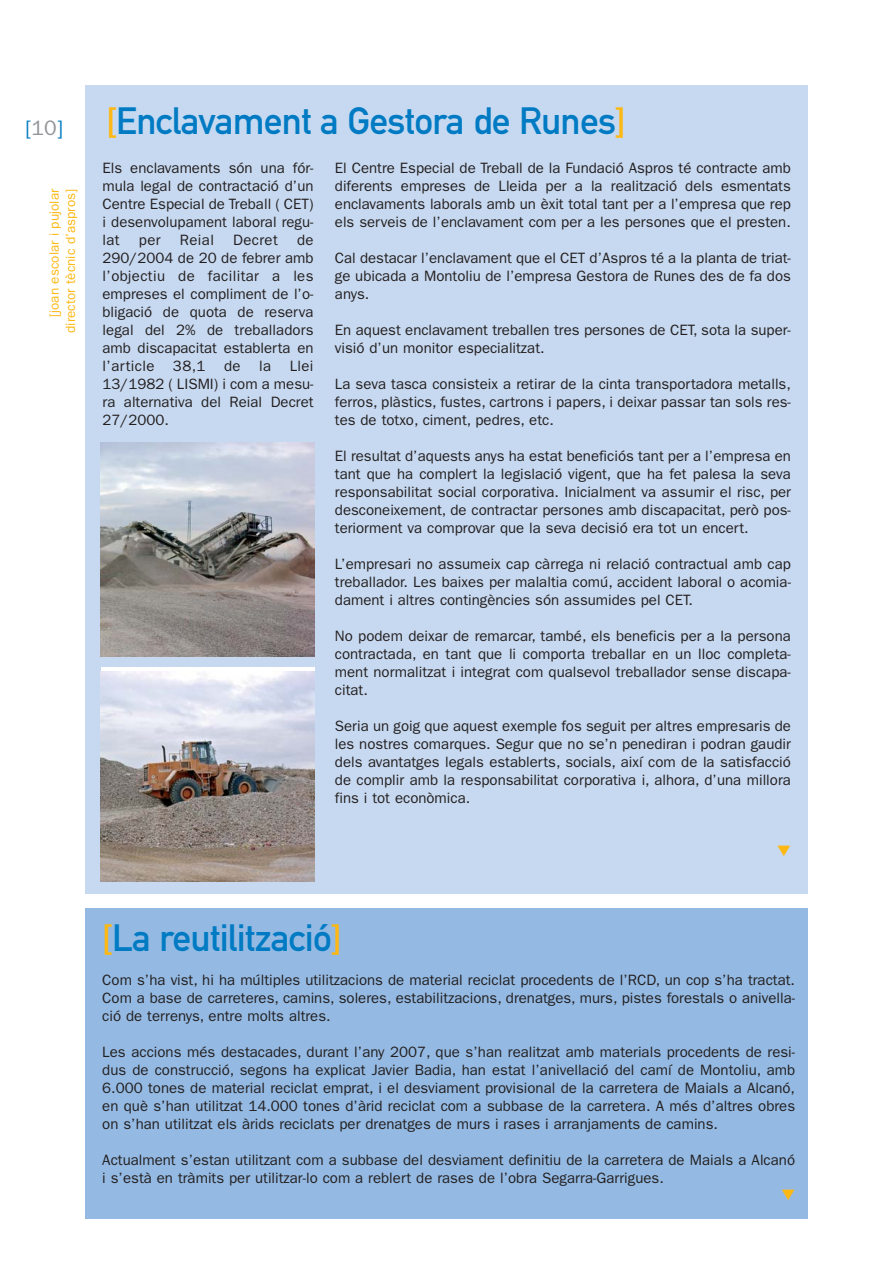
<style>
.page{position:relative;width:893px;height:1263px;background:#fff}
.page>*{position:absolute;margin:0;border:0;box-sizing:border-box;transform-origin:0 0}
.t1{font:37.5px "DIN Mittelschrift";letter-spacing:-.02em;color:#007bc3}
.t2{font:21px "Franklin Gothic";color:#007bc3}
.t3{font:15px/18px "Franklin Gothic";color:#231f20;text-align:justify}
.t4{font:13.5px/16.2px "Franklin Gothic";color:#fdb813;text-align:right}
.s1{color:#939598}
.s2{color:#fdb813}
</style>
<div class="page">
<div style="left:85px;top:85px;width:723px;height:809px;background:#c7d9f0"></div>
<img style="left:101px;top:671px;width:213px;height:210px">
<img style="left:100px;top:443px;width:214px;height:214px">
<div style="left:85px;top:908px;width:723px;height:311px;background:#94bae3"></div>
<h2 class="t2" style="left:25px;top:121px;width:39px">[<span class="s1">10</span>]</h2>
<p class="t4" style="left:47px;top:333px;width:146px;rotate:-90deg">[joan escolar i pujolar director tècnic d’aspros]</p>
<h1 class="t1" style="left:107px;top:107px;width:521px"><span class="s2">[</span>Enclavament a Gestora de Runes<span class="s2">]</span></h1>
<p class="t3" style="left:103px;top:160px;width:212px">Els enclavaments són una fór&shy;mula legal de contractació d’un Centre Especial de Treball ( CET) i desenvolupament laboral regu&shy;lat</p>
<p class="t3" style="left:103px;top:232px;width:212px;text-indent:194px">de 290/2004 de 20 de febrer amb l’objectiu de facilitar a les empreses el compliment de l’o&shy;bligació de quota de reserva legal del 2% de treballadors amb discapacitat establerta en l’article 38,1 de la Llei 13/1982 ( LISMI) i com a mesu&shy;ra alternativa del Reial Decret 27/2000.</p>
<p class="t3" style="left:139px;top:232px;width:23px">per</p>
<p class="t3" style="left:180px;top:232px;width:36px">Reial</p>
<p class="t3" style="left:233px;top:232px;width:46px">Decret</p>
<p class="t3" style="left:335px;top:160px;width:457px">El Centre Especial de Treball de la Fundació Aspros té contracte amb diferents empreses de Lleida per a la realització dels esmentats enclavaments laborals amb un èxit total tant per a l’empresa que rep els serveis de l’enclavament com per a les persones que el presten.</p>
<p class="t3" style="left:335px;top:250px;width:457px">Cal destacar l’enclavament que el CET d’Aspros té a la planta de triat&shy;ge ubicada a Montoliu de l’empresa Gestora de Runes des de fa dos anys.</p>
<p class="t3" style="left:335px;top:322px;width:457px">En aquest enclavament treballen tres persones de CET, sota la super&shy;visió d’un monitor especialitzat.</p>
<p class="t3" style="left:335px;top:376px;width:457px">La seva tasca consisteix a retirar de la cinta transportadora metalls, ferros, plàstics, fustes, cartrons i papers, i deixar passar tan sols res&shy;tes de totxo, ciment, pedres, etc.</p>
<p class="t3" style="left:335px;top:448px;width:458px">El resultat d’aquests anys ha estat beneficiós tant per a l’empresa en tant que ha complert la legislació vigent, que ha fet palesa la seva responsabilitat social corporativa. Inicialment va assumir el risc, per desconeixement, de contractar persones amb discapacitat, però pos&shy;teriorment va comprovar que la seva decisió era tot un encert.</p>
<p class="t3" style="left:335px;top:556px;width:458px">L’empresari no assumeix cap càrrega ni relació contractual amb cap treballador. Les baixes per malaltia comú, accident laboral o acomia&shy;dament i altres contingències són assumides pel CET.</p>
<p class="t3" style="left:335px;top:628px;width:457px">No podem deixar de remarcar, també, els beneficis per a la persona contractada, en tant que li comporta treballar en un lloc completa&shy;ment normalitzat i integrat com qualsevol treballador sense discapa&shy;citat.</p>
<p class="t3" style="left:335px;top:718px;width:458px">Seria un goig que aquest exemple fos seguit per altres empresaris de les nostres comarques. Segur que no se’n penediran i podran gaudir dels avantatges legals establerts, socials, així com de la satisfacció de complir amb la responsabilitat corporativa i, alhora, d’una millora fins i tot econòmica.</p>
<h1 class="t1" style="left:102px;top:925px;width:241px"><span class="s2">[</span>La reutilització<span class="s2">]</span></h1>
<p class="t3" style="left:102px;top:972px;width:694px">Com s’ha vist, hi ha múltiples utilitzacions de material reciclat procedents de l’RCD, un cop s’ha tractat.<br>Com a base de carreteres, camins, soleres, estabilitzacions, drenatges, murs, pistes forestals o anivella&shy;ció de terrenys, entre molts altres.</p>
<p class="t3" style="left:102px;top:1044px;width:694px">Les accions més destacades, durant l’any 2007, que s’han realitzat amb materials procedents de resi&shy;dus de construcció, segons ha explicat Javier Badia, han estat l’anivellació del camí de Montoliu, amb 6.000 tones de material reciclat emprat, i el desviament provisional de la carretera de Maials a Alcanó, en què s’han utilitzat 14.000 tones d’àrid reciclat com a subbase de la carretera. A més d’altres obres on s’han utilitzat els àrids reciclats per drenatges de murs i rases i arranjaments de camins.</p>
<p class="t3" style="left:102px;top:1152px;width:694px">Actualment s’estan utilitzant com a subbase del desviament definitiu de la carretera de Maials a Alcanó i s’està en tràmits per utilitzar-lo com a reblert de rases de l’obra Segarra-Garrigues.</p>
</div>
